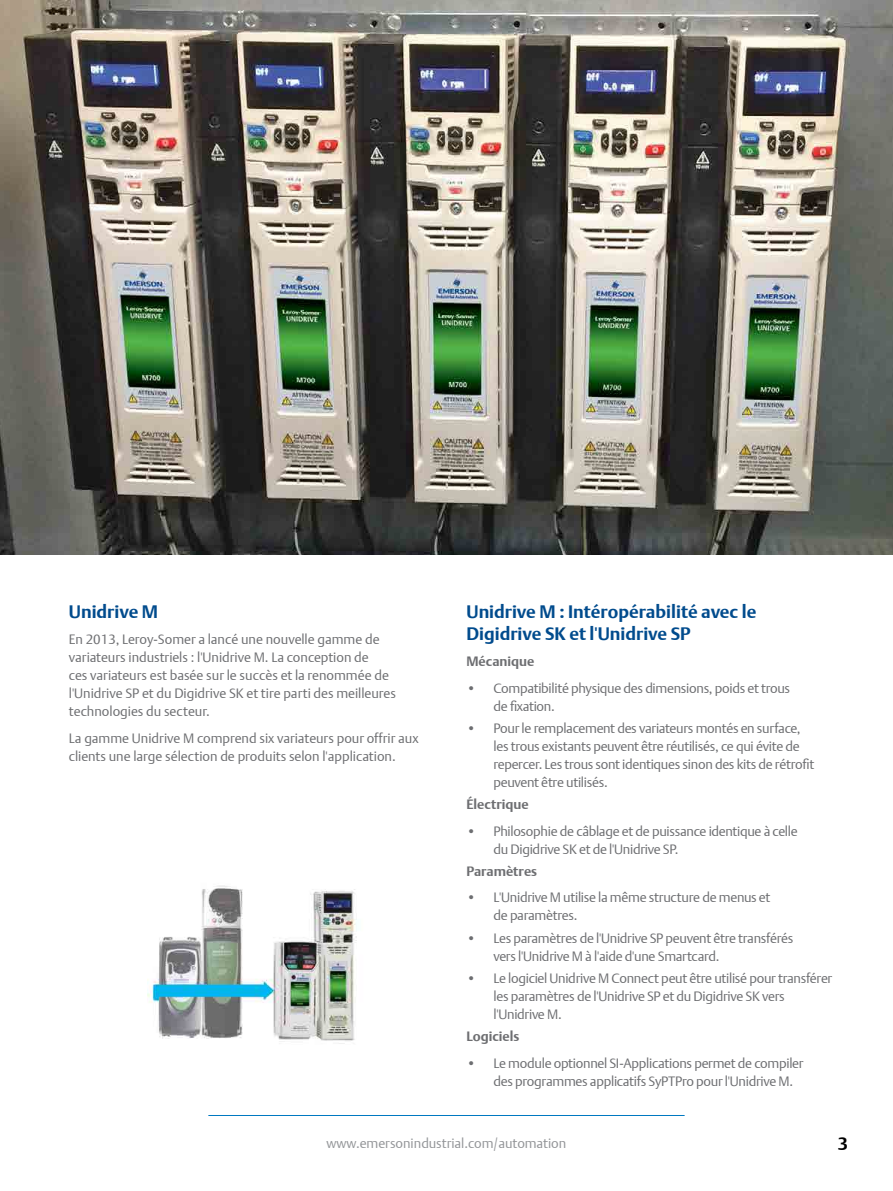
<style>
.page{position:relative;width:893px;height:1191px;background:#fff}
.page>*{position:absolute;margin:0;border:0;box-sizing:border-box;transform-origin:0 0}
.t1{font:700 18px/21.6px "DTL Argo T";color:#004b8d}
.t2{font:700 18px "DTL Argo T";color:#000}
.t3{font:13.5px/18px "DTL Argo T Light";letter-spacing:-.02em;color:#6d6e71}
.t4{font:13.5px/18px "DTL Argo T Light";color:#6d6e71}
.t5{font:700 13.5px "DTL Argo T";color:#6d6e71}
.t6{font:13.5px "DTL Argo T Light";color:#939598}
</style>
<div class="page">
<hr style="left:208px;top:1115px;width:477px;height:1px;background:#0079c1">
<img style="left:0;top:0;width:893px;height:554px">
<img style="left:147px;top:885px;width:210px;height:159px">
<h1 class="t1" style="left:69px;top:600px;width:91px">Unidrive M</h1>
<p class="t4" style="left:69px;top:630px;width:329px">En 2013, Leroy-Somer a lancé une nouvelle gamme de variateurs industriels : l'Unidrive M. La conception de<br>ces variateurs est basée sur le succès et la renommée de l'Unidrive SP et du Digidrive SK et tire parti des meilleures technologies du secteur.</p>
<p class="t4" style="left:69px;top:729px;width:351px">La gamme Unidrive M comprend six variateurs pour offrir aux clients une large sélection de produits selon l'application.</p>
<h1 class="t1" style="left:466px;top:600px;width:291px">Unidrive M : Intéropérabilité avec le<br>Digidrive SK et l'Unidrive SP</h1>
<p class="t5" style="left:466px;top:653px;width:69px">Mécanique</p>
<p class="t3" style="left:493px;top:678px;width:298px;text-indent:-27px">• Compatibilité physique des dimensions, poids et trous de fixation.</p>
<p class="t3" style="left:493px;top:719px;width:322px;text-indent:-27px">• Pour le remplacement des variateurs montés en surface, les trous existants peuvent être réutilisés, ce qui évite de repercer. Les trous sont identiques sinon des kits de rétrofit peuvent être utilisés.</p>
<p class="t5" style="left:466px;top:796px;width:64px">Électrique</p>
<p class="t3" style="left:493px;top:821px;width:306px;text-indent:-27px">• Philosophie de câblage et de puissance identique à celle du Digidrive SK et de l'Unidrive SP.</p>
<p class="t5" style="left:466px;top:863px;width:72px">Paramètres</p>
<p class="t3" style="left:493px;top:888px;width:278px;text-indent:-27px">• L'Unidrive M utilise la même structure de menus et de paramètres.</p>
<p class="t3" style="left:493px;top:928px;width:301px;text-indent:-27px">• Les paramètres de l'Unidrive SP peuvent être transférés vers l'Unidrive M à l'aide d'une Smartcard.</p>
<p class="t3" style="left:493px;top:969px;width:340px;text-indent:-27px">• Le logiciel Unidrive M Connect peut être utilisé pour transférer les paramètres de l'Unidrive SP et du Digidrive SK vers l'Unidrive M.</p>
<p class="t5" style="left:466px;top:1028px;width:54px">Logiciels</p>
<p class="t3" style="left:493px;top:1053px;width:311px;text-indent:-27px">• Le module optionnel SI-Applications permet de compiler des programmes applicatifs SyPTPro pour l'Unidrive M.</p>
<p class="t6" style="left:327px;top:1135px;width:241px">www.emersonindustrial.com/automation</p>
<h1 class="t2" style="left:838px;top:1132px;width:12px">3</h1>
</div>
